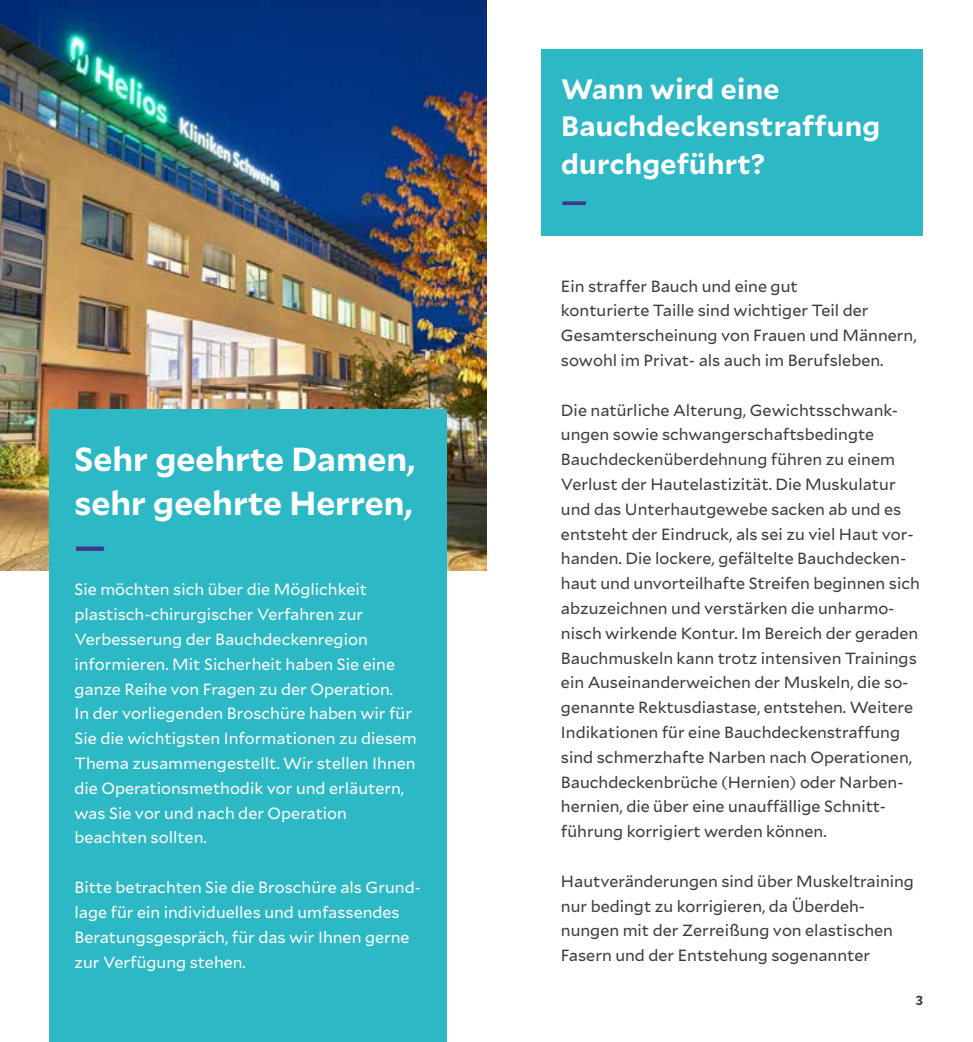
<style>
.page{position:relative;width:973px;height:1042px;background:#fff}
.page>*{position:absolute;margin:0;border:0;box-sizing:border-box;transform-origin:0 0}
.t1{font:700 33.25px/43.4px "Mallory";color:#fff}
.t2{font:700 33.25px "Mallory";color:#43358b}
.t3{font:700 28px/37.3px "Mallory";letter-spacing:.01em;color:#fff}
.t4{font:700 28px "Mallory";color:#43358b}
.t5{font:16.1px/24.8px "Mallory";color:#3c3c3b}
.t6{font:16.1px/24.8px "Mallory";color:#fff}
.t7{font:700 13.12px "Mallory";color:#3c3c3b}
</style>
<div class="page">
<img style="left:0;top:0;width:486px;height:570px">
<div style="left:50px;top:409px;width:396px;height:633px;background:#2db8c5"></div>
<div style="left:541px;top:50px;width:382px;height:186px;background:#2db8c5"></div>
<h1 class="t1" style="left:74px;top:436px;width:342px">Sehr geehrte Damen, sehr geehrte Herren,</h1>
<h1 class="t2" style="left:74px;top:521px;width:33px">—</h1>
<p class="t6" style="left:74px;top:576px;width:344px">Sie möchten sich über die Möglichkeit plastisch-chirurgischer Verfahren zur Verbesserung der Bauchdeckenregion informieren. Mit Sicherheit haben Sie eine ganze Reihe von Fragen zu der Operation.<br>In der vorliegenden Broschüre haben wir für Sie die wichtigsten Informationen zu diesem Thema zusammengestellt. Wir stellen Ihnen die Operationsmethodik vor und erläutern, was Sie vor und nach der Operation beachten sollten.</p>
<p class="t6" style="left:74px;top:874px;width:348px">Bitte betrachten Sie die Broschüre als Grund&shy;lage für ein individuelles und umfassendes Beratungsgespräch, für das wir Ihnen gerne zur Verfügung stehen.</p>
<h2 class="t3" style="left:561px;top:69px;width:320px">Wann wird eine<br>Bauchdeckenstraffung durchgeführt?</h2>
<h2 class="t4" style="left:561px;top:180px;width:28px">—</h2>
<p class="t5" style="left:561px;top:272px;width:357px">Ein straffer Bauch und eine gut<br>konturierte Taille sind wichtiger Teil der Gesamterscheinung von Frauen und Männern, sowohl im Privat- als auch im Berufsleben.</p>
<p class="t5" style="left:561px;top:396px;width:360px">Die natürliche Alterung, Gewichtsschwank&shy;ungen sowie schwangerschaftsbedingte Bauchdeckenüberdehnung führen zu einem Verlust der Hautelastizität. Die Muskulatur und das Unterhautgewebe sacken ab und es entsteht der Eindruck, als sei zu viel Haut vor&shy;handen. Die lockere, gefältelte Bauchdecken&shy;haut und unvorteilhafte Streifen beginnen sich abzuzeichnen und verstärken die unharmo&shy;nisch wirkende Kontur. Im Bereich der geraden Bauchmuskeln kann trotz intensiven Trainings ein Auseinanderweichen der Muskeln, die so&shy;genannte Rektusdiastase, entstehen. Weitere Indikationen für eine Bauchdeckenstraffung sind schmerzhafte Narben nach Operationen, Bauchdeckenbrüche (Hernien) oder Narben&shy;hernien, die über eine unauffällige Schnitt&shy;führung korrigiert werden können.</p>
<p class="t5" style="left:561px;top:868px;width:354px">Hautveränderungen sind über Muskeltraining nur bedingt zu korrigieren, da Überdeh&shy;nungen mit der Zerreißung von elastischen Fasern und der Entstehung sogenannter</p>
<p class="t7" style="left:915px;top:990px;width:9px">3</p>
</div>
